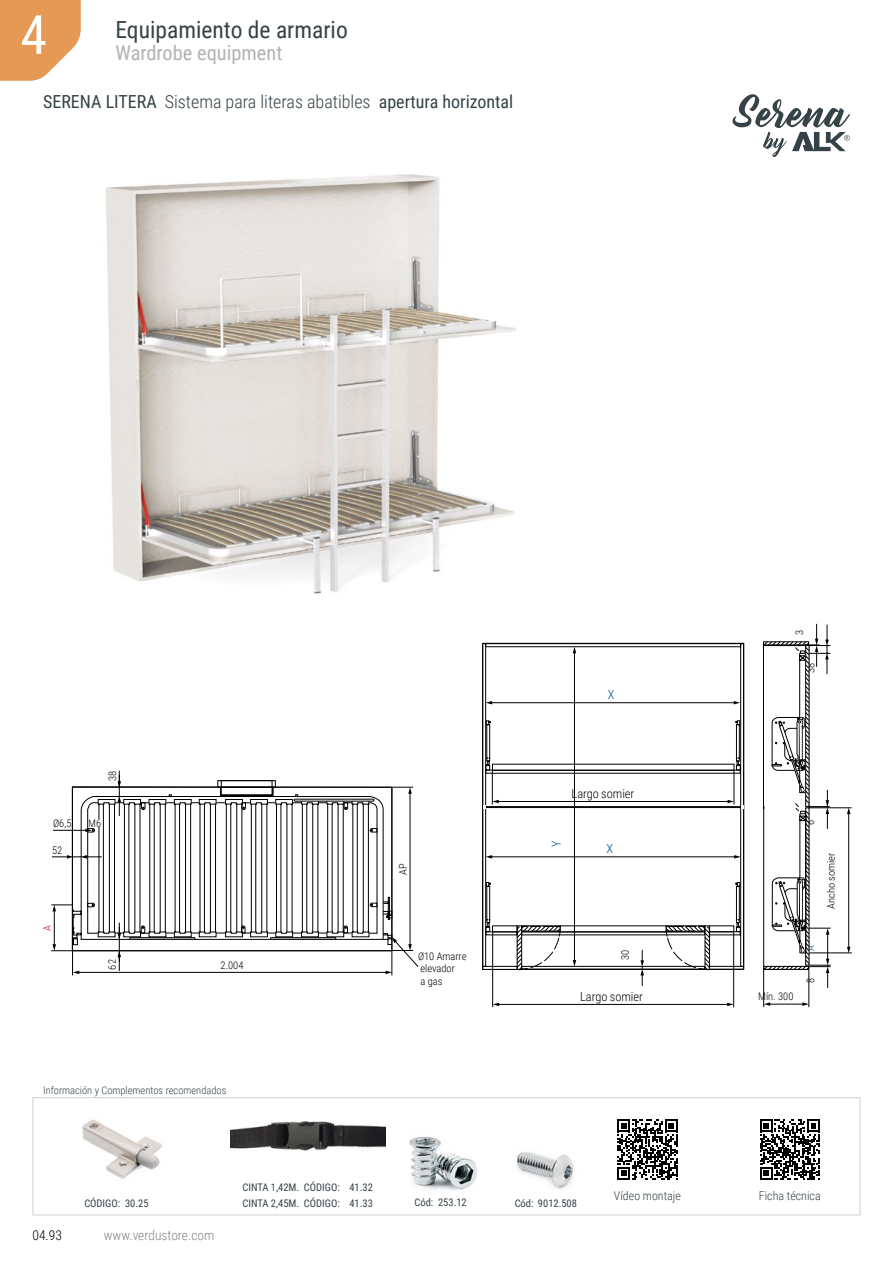
<style>
.page{position:relative;width:893px;height:1263px;background:#fff}
.page>*{position:absolute;margin:0;border:0;box-sizing:border-box;transform-origin:0 0}
.t1{font:54px "Roboto Condensed";color:#fff}
.t2{font:23.55px "Roboto Condensed";color:#354248}
.t3{font:20.4px "Roboto Condensed";color:#b3b2b2}
.t4{font:18px "Roboto Condensed";color:#354248}
.t5{font:300 13.5px "Roboto Condensed";color:#878787}
.t6{font:300 13.5px "Roboto Condensed";color:#000}
.t7{font:300 12.3px "Roboto Condensed";color:#000}
.t8{font:300 12.3px "Roboto Condensed";color:#005191}
.t9{font:300 12px "Roboto Condensed";color:#354248}
.t10{font:10.5px/16px "Roboto Condensed";color:#354248}
.t11{font:300 10.5px/12.6px "Roboto Condensed";color:#000}
.t12{font:300 10.5px "Roboto Condensed";color:#354248}
.t13{font:300 10.5px "Roboto Condensed";color:#005191}
.t14{font:300 10.5px "Roboto Condensed";color:#cd1719}
.s1{font-weight:300}
</style>
<div class="page">
<svg style="left:0;top:0;width:81px;height:81px;background:#e7a76c"></svg>
<img style="left:105px;top:174px;width:411px;height:420px">
<div style="left:33px;top:1097px;width:827px;height:118px;border:1px solid #d0d0d0"></div>
<svg style="left:760px;top:1119px;width:60px;height:61px"></svg>
<svg style="left:617px;top:1119px;width:60px;height:61px"></svg>
<img style="left:231px;top:1121px;width:155px;height:30px">
<svg style="left:733px;top:94px;width:117px;height:63px"></svg>
<svg style="left:51px;top:771px;width:368px;height:204px"></svg>
<div style="left:88px;top:819px;width:14px;height:7px;background:#fff"></div>
<hr style="left:574px;top:652px;width:1px;height:309px;background:#000">
<svg style="left:573px;top:647px;width:3px;height:6px"></svg>
<hr style="left:498px;top:1004px;width:230px;height:1px;background:#000">
<svg style="left:493px;top:1003px;width:6px;height:3px"></svg>
<svg style="left:727px;top:1003px;width:6px;height:3px"></svg>
<div style="left:740px;top:643px;width:4px;height:165px;border:1px solid #000"></div>
<svg style="left:486px;top:720px;width:255px;height:51px"></svg>
<hr style="left:734px;top:770px;width:1px;height:34px;background:#000">
<hr style="left:492px;top:770px;width:1px;height:34px;background:#000">
<hr style="left:491px;top:702px;width:244px;height:1px;background:#000">
<svg style="left:486px;top:701px;width:6px;height:3px"></svg>
<svg style="left:734px;top:701px;width:6px;height:3px"></svg>
<hr style="left:769px;top:1004px;width:34px;height:1px;background:#000">
<svg style="left:802px;top:1002px;width:7px;height:4px"></svg>
<svg style="left:764px;top:1002px;width:6px;height:4px"></svg>
<div style="left:482px;top:643px;width:4px;height:165px;border:1px solid #000"></div>
<div style="left:482px;top:966px;width:36px;height:4px;border:1px solid #000"></div>
<div style="left:482px;top:807px;width:4px;height:160px;border:1px solid #000"></div>
<hr style="left:733px;top:969px;width:1px;height:38px;background:#000">
<hr style="left:492px;top:969px;width:1px;height:38px;background:#000">
<hr style="left:763px;top:970px;width:1px;height:37px;background:#000">
<hr style="left:809px;top:970px;width:1px;height:37px;background:#000">
<svg style="left:483px;top:800px;width:262px;height:186px"></svg>
<svg style="left:763px;top:624px;width:89px;height:364px"></svg>
<img style="left:82px;top:1119px;width:80px;height:60px">
<img style="left:409px;top:1136px;width:68px;height:55px">
<img style="left:516px;top:1151px;width:58px;height:38px">
<h1 class="t1" style="left:20px;top:-3px;width:28px">4</h1>
<h2 class="t2" style="left:115px;top:13px;width:234px">Equipamiento de armario</h2>
<h3 class="t3" style="left:115px;top:39px;width:168px">Wardrobe equipment</h3>
<h3 class="t4" style="left:43px;top:89px;width:472px">SERENA LITERA <span class="s1">Sistema para literas abatibles</span> apertura horizontal</h3>
<p class="t11" style="left:53px;top:817px;width:20px">Ø6,5</p>
<p class="t11" style="left:52px;top:843px;width:12px">52</p>
<p class="t11" style="left:106px;top:781px;width:12px;rotate:-90deg">38</p>
<p class="t11" style="left:88px;top:816px;width:14px">M6</p>
<p class="t14" style="left:40px;top:931px;width:7px;rotate:-90deg">A</p>
<p class="t11" style="left:105px;top:969px;width:12px;rotate:-90deg">62</p>
<p class="t11" style="left:396px;top:875px;width:13px;rotate:-90deg">AP</p>
<p class="t11" style="left:221px;top:959px;width:24px">2.004</p>
<p class="t11" style="left:418px;top:949px;width:50px">Ø10 Amarre elevador<br>a gas</p>
<p class="t12" style="left:43px;top:1083px;width:185px">Información y Complementos recomendados</p>
<p class="t8" style="left:608px;top:686px;width:8px">X</p>
<p class="t7" style="left:572px;top:785px;width:64px">Largo somier</p>
<p class="t8" style="left:548px;top:847px;width:8px;rotate:-90deg">Y</p>
<p class="t8" style="left:606px;top:840px;width:8px">X</p>
<p class="t11" style="left:618px;top:960px;width:12px;rotate:-90deg">30</p>
<p class="t7" style="left:580px;top:987px;width:64px">Largo somier</p>
<p class="t11" style="left:793px;top:635px;width:7px;rotate:-90deg">3</p>
<p class="t11" style="left:804px;top:673px;width:12px;rotate:-90deg">38</p>
<p class="t11" style="left:804px;top:825px;width:7px;rotate:-90deg">6</p>
<p class="t11" style="left:824px;top:909px;width:58px;rotate:-90deg">Ancho somier</p>
<p class="t11" style="left:758px;top:990px;width:37px">Mín. 300</p>
<p class="t13" style="left:803px;top:951px;width:7px;rotate:-90deg">A</p>
<p class="t11" style="left:804px;top:983px;width:7px;rotate:-90deg">8</p>
<p class="t10" style="left:242px;top:1179px;width:132px">CINTA 1,42M. CÓDIGO: 41.32<br>CINTA 2,45M. CÓDIGO: 41.33</p>
<p class="t10" style="left:84px;top:1195px;width:66px">CÓDIGO: 30.25</p>
<p class="t10" style="left:414px;top:1194px;width:54px">Cód: 253.12</p>
<p class="t10" style="left:515px;top:1195px;width:64px">Cód: 9012.508</p>
<p class="t6" style="left:33px;top:1226px;width:31px">04.93</p>
<p class="t5" style="left:104px;top:1226px;width:112px">www.verdustore.com</p>
<p class="t9" style="left:614px;top:1188px;width:68px">Vídeo montaje</p>
<p class="t9" style="left:759px;top:1188px;width:63px">Ficha técnica</p>
</div>
